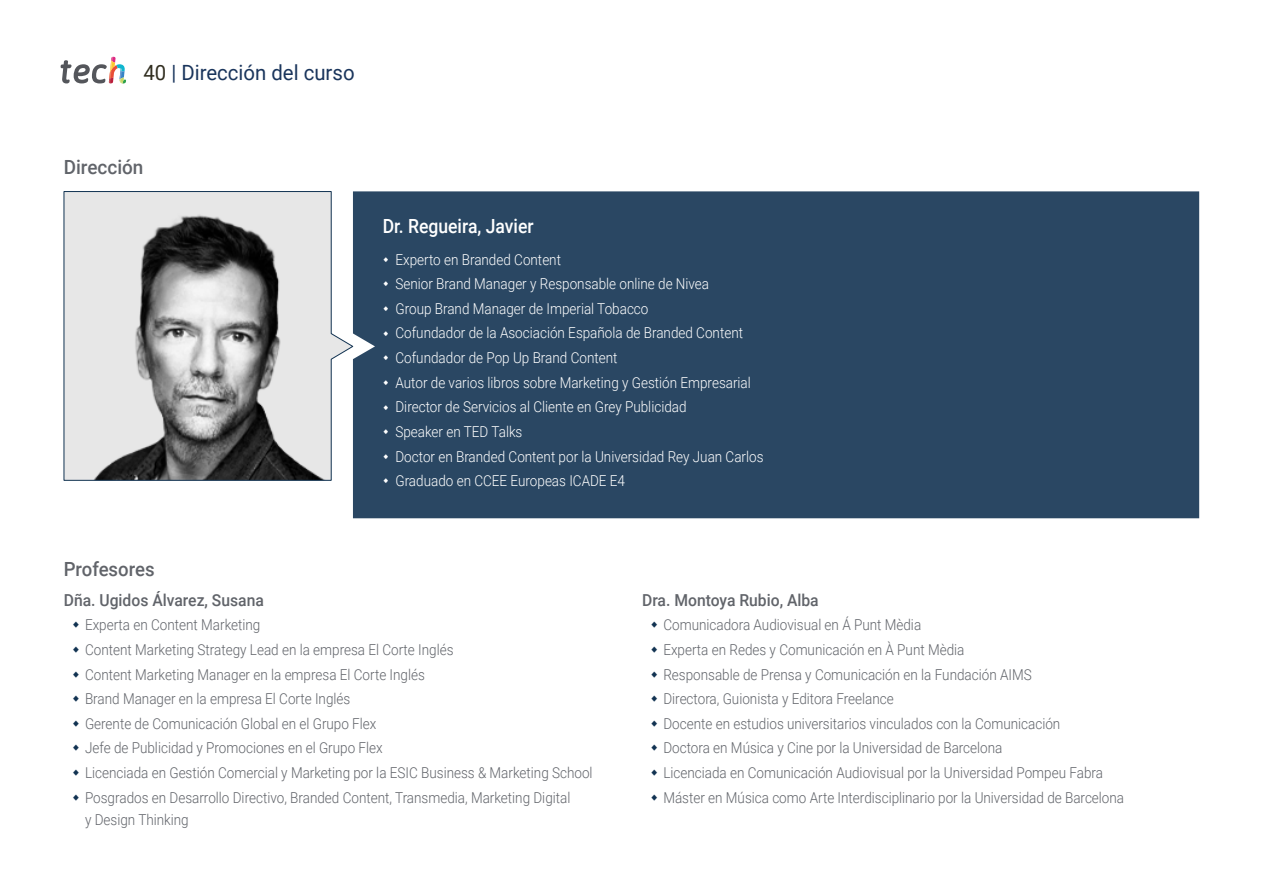
<style>
.page{position:relative;width:1263px;height:893px;background:#fff}
.page>*{position:absolute;margin:0;border:0;box-sizing:border-box;transform-origin:0 0}
.t1{font:21px "Roboto";color:#1a355c}
.t2{font:500 19.5px "Roboto";color:#fff;scale:.9 1}
.t3{font:500 19.5px "Roboto";color:#61646a;scale:.95 1}
.t4{font:500 19.5px "Roboto";color:#61646a}
.t5{font:500 16.5px "Roboto";color:#61646a;scale:.95 1}
.t6{font:300 15px/24.6px "Roboto";color:#61646a;scale:.9 1}
.t7{font:300 15px/24.6px "Roboto";color:#fff;scale:.9 1}
.s1{color:#312e20}
</style>
<div class="page">
<svg style="left:61px;top:57px;width:65px;height:27px"></svg>
<div style="left:353px;top:191px;width:846px;height:327px;background:#2a4763"></div>
<svg style="left:64px;top:191px;width:289px;height:290px"></svg>
<svg style="left:384px;top:257px;width:4px;height:5px"></svg>
<svg style="left:384px;top:282px;width:4px;height:5px"></svg>
<svg style="left:384px;top:306px;width:4px;height:5px"></svg>
<svg style="left:384px;top:331px;width:4px;height:5px"></svg>
<svg style="left:384px;top:355px;width:4px;height:5px"></svg>
<svg style="left:384px;top:380px;width:4px;height:5px"></svg>
<svg style="left:384px;top:405px;width:4px;height:5px"></svg>
<svg style="left:384px;top:429px;width:4px;height:5px"></svg>
<svg style="left:384px;top:454px;width:4px;height:5px"></svg>
<svg style="left:384px;top:479px;width:4px;height:5px"></svg>
<h1 class="t1" style="left:144px;top:57px;width:213px"><span class="s1">40</span> | Dirección del curso</h1>
<h2 class="t4" style="left:64px;top:154px;width:81px">Dirección</h2>
<h2 class="t3" style="left:64px;top:556px;width:97px">Profesores</h2>
<h2 class="t2" style="left:383px;top:212px;width:169px">Dr. Regueira, Javier</h2>
<p class="t7" style="left:395px;top:246px;width:410px">Experto en Branded Content<br>Senior Brand Manager y Responsable online de Nivea<br>Group Brand Manager de Imperial Tobacco<br>Cofundador de la Asociación Española de Branded Content Cofundador de Pop Up Brand Content<br>Autor de varios libros sobre Marketing y Gestión Empresarial Director de Servicios al Cliente en Grey Publicidad<br>Speaker en TED Talks<br>Doctor en Branded Content por la Universidad Rey Juan Carlos Graduado en CCEE Europeas ICADE E4</p>
<p class="t5" style="left:64px;top:588px;width:212px">Dña. Ugidos Álvarez, Susana</p>
<p class="t6" style="left:85px;top:612px;width:565px">Experta en Content Marketing<br>Content Marketing Strategy Lead en la empresa El Corte Inglés<br>Content Marketing Manager en la empresa El Corte Inglés<br>Brand Manager en la empresa El Corte Inglés<br>Gerente de Comunicación Global en el Grupo Flex<br>Jefe de Publicidad y Promociones en el Grupo Flex<br>Licenciada en Gestión Comercial y Marketing por la ESIC Business &amp; Marketing School Posgrados en Desarrollo Directivo, Branded Content, Transmedia, Marketing Digital</p>
<p class="t6" style="left:85px;top:807px;width:117px">y Design Thinking</p>
<p class="t5" style="left:642px;top:588px;width:187px">Dra. Montoya Rubio, Alba</p>
<p class="t6" style="left:663px;top:612px;width:513px">Comunicadora Audiovisual en Á Punt Mèdia<br>Experta en Redes y Comunicación en À Punt Mèdia<br>Responsable de Prensa y Comunicación en la Fundación AIMS<br>Directora, Guionista y Editora Freelance<br>Docente en estudios universitarios vinculados con la Comunicación<br>Doctora en Música y Cine por la Universidad de Barcelona<br>Licenciada en Comunicación Audiovisual por la Universidad Pompeu Fabra Máster en Música como Arte Interdisciplinario por la Universidad de Barcelona</p>
</div>
